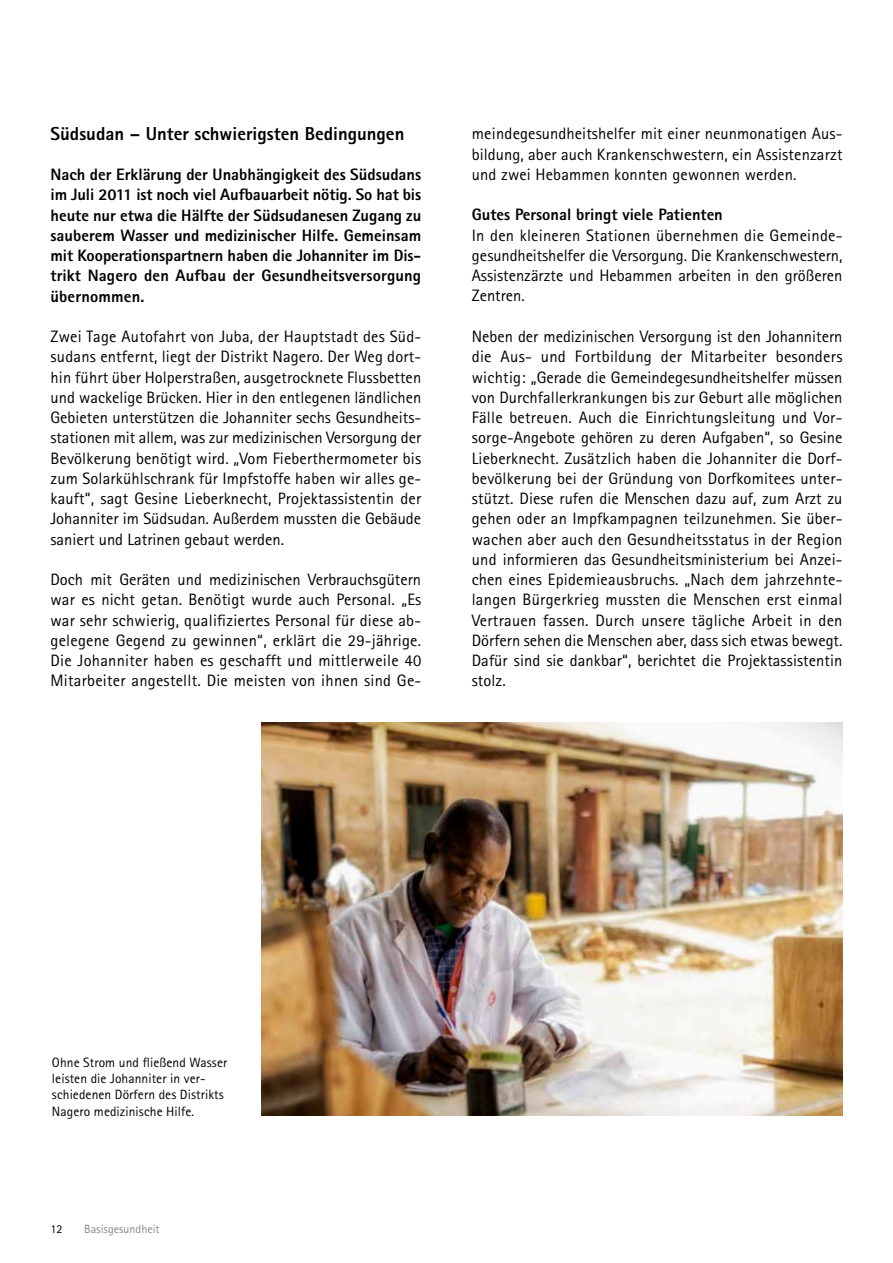
<style>
.page{position:relative;width:893px;height:1263px;background:#fff}
.page>*{position:absolute;margin:0;border:0;box-sizing:border-box;transform-origin:0 0}
.t1{font:800 18.75px "Rotis Sans Serif Std";color:#000}
.t2{font:16.5px/20.2px "Rotis Sans Serif Std";letter-spacing:.005em;color:#000;text-align:justify}
.t3{font:800 16.5px/20.2px "Rotis Sans Serif Std";letter-spacing:.005em;color:#000;text-align:justify}
.t4{font:13.5px/16.2px "Rotis Sans Serif Std";letter-spacing:.005em;color:#000}
.t5{font:12px "Rotis Sans Serif Std";color:#868786}
.t6{font:12px "Rotis Sans Serif Std";color:#000}
</style>
<div class="page">
<img style="left:261px;top:722px;width:581px;height:394px">
<p class="t1" style="left:51px;top:121px;width:355px">Südsudan – Unter schwierigsten Bedingungen</p>
<p class="t3" style="left:51px;top:164px;width:372px">Nach der Erklärung der Unabhängigkeit des Südsudans im Juli 2011 ist noch viel Aufbauarbeit nötig. So hat bis heute nur etwa die Hälfte der Südsudanesen Zugang zu sauberem Wasser und medizinischer Hilfe. Gemeinsam mit Kooperationspartnern haben die Johanniter im Dis&shy;trikt Nagero den Aufbau der Gesundheitsversorgung übernommen.</p>
<p class="t2" style="left:51px;top:326px;width:372px">Zwei Tage Autofahrt von Juba, der Hauptstadt des Süd&shy;sudans entfernt, liegt der Distrikt Nagero. Der Weg dort&shy;hin führt über Holperstraßen, ausgetrocknete Flussbetten und wackelige Brücken. Hier in den entlegenen ländlichen Gebieten unterstützen die Johanniter sechs Gesundheits&shy;stationen mit allem, was zur medizinischen Versorgung der Bevölkerung benötigt wird. „Vom Fieberthermometer bis zum Solarkühlschrank für Impfstoffe haben wir alles ge&shy;kauft“, sagt Gesine Lieberknecht, Projektassistentin der Johanniter im Südsudan. Außerdem mussten die Gebäude saniert und Latrinen gebaut werden.</p>
<p class="t2" style="left:51px;top:569px;width:372px">Doch mit Geräten und medizinischen Verbrauchsgütern war es nicht getan. Benötigt wurde auch Personal. „Es war sehr schwierig, qualifiziertes Personal für diese ab&shy;gelegene Gegend zu gewinnen“, erklärt die 29-jährige.<br>Die Johanniter haben es geschafft und mittlerweile 40<br>M itarbeiter angestellt. Die meisten von ihnen sind Ge-</p>
<p class="t2" style="left:472px;top:124px;width:372px">meindegesundheitshelfer mit einer neunmonatigen Aus&shy;bildung, aber auch Krankenschwestern, ein Assistenzarzt und zwei Hebammen konnten gewonnen werden.</p>
<p class="t3" style="left:472px;top:205px;width:253px">Gutes Personal bringt viele Patienten</p>
<p class="t2" style="left:472px;top:225px;width:372px">In den kleineren Stationen übernehmen die Gemeinde&shy;gesundheitshelfer die Versorgung. Die Krankenschwestern, Assistenzärzte und Hebammen arbeiten in den größeren Zentren.</p>
<p class="t2" style="left:472px;top:326px;width:372px">Neben der medizinischen Versorgung ist den Johannitern die Aus- und Fortbildung der M itarbeiter besonders wichtig: „Gerade die Gemeindegesundheitshelfer müssen von Durchfallerkrankungen bis zur Geburt alle möglichen Fälle betreuen. Auch die Einrichtungsleitung und Vor&shy;sorge-Angebote gehören zu deren Aufgaben“, so Gesine Lieberknecht. Zusätzlich haben die Johanniter die Dorf&shy;bevölkerung bei der Gründung von Dorfkomitees unter&shy;stützt. Diese rufen die Menschen dazu auf, zum Arzt zu gehen oder an Impfkampagnen teilzunehmen. Sie über&shy;wachen aber auch den Gesundheitsstatus in der Region und informieren das Gesundheitsministerium bei Anzei&shy;chen eines Epidemieausbruchs. „Nach dem jahrzehnte&shy;langen Bürgerkrieg mussten die Menschen erst einmal Vertrauen fassen. Durch unsere tägliche Arbeit in den Dörfern sehen die Menschen aber, dass sich etwas bewegt.<br>Dafür sind sie dankbar“, berichtet die Projektassistentin stolz.</p>
<p class="t4" style="left:52px;top:1054px;width:177px">Ohne Strom und fließend Wasser leisten die Johanniter in ver&shy;schiedenen Dörfern des Distrikts<br>Nagero medizinische Hilfe.</p>
<p class="t6" style="left:51px;top:1222px;width:13px">12</p>
<p class="t5" style="left:84px;top:1222px;width:77px">Basisgesundheit</p>
</div>
